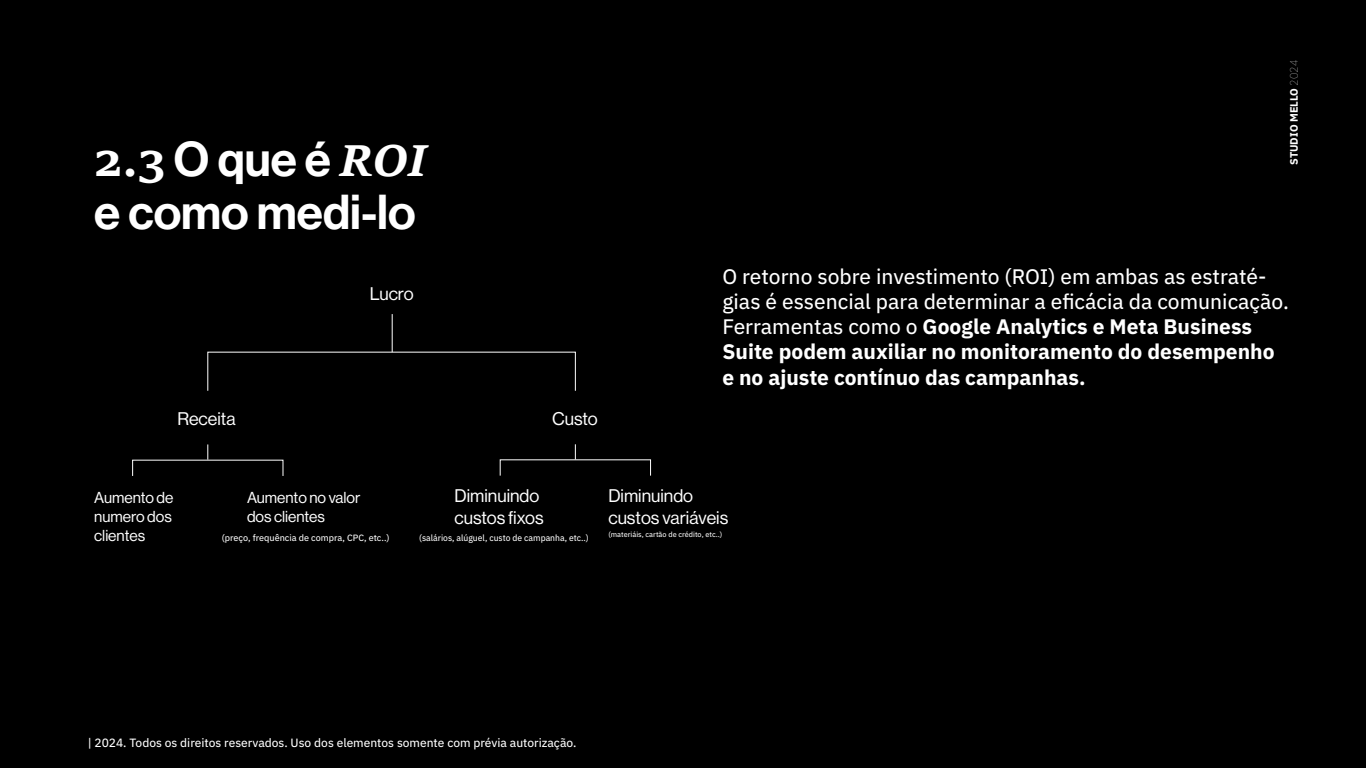
<style>
.page{position:relative;width:1366px;height:768px;background:#000}
.page>*{position:absolute;margin:0;border:0;box-sizing:border-box;transform-origin:0 0}
.t1{font:48px/53px "N Haas Grotesk DS Pro 65 Md";color:#fff}
.t2{font:700 21px/25.2px "IBM Plex Sans";color:#fff}
.t3{font:21px/25.2px "IBM Plex Sans Text";color:#fff}
.t4{font:17.9px/21.5px "N Haas Grotesk DS Pro 55 Rg";color:#fff}
.t5{font:15.6px/18.7px "N Haas Grotesk DS Pro 55 Rg";color:#fff;text-align:justify}
.t6{font:12px "IBM Plex Sans Text";color:#fff}
.t7{font:700 10.8px "IBM Plex Sans";color:#fff}
.t8{font:9.1px "IBM Plex Sans Text";color:#fff}
.t9{font:8.9px "IBM Plex Sans Text";color:#fff;scale:.96 1}
.t10{font:7.3px "IBM Plex Sans Text";color:#fff}
.s1{font-family:"Sitka Text";font-weight:700}
.s2{font-family:"Sitka Text";font-weight:700;font-style:italic}
.s3{font-weight:100}
.s4{font-family:"IBM Plex Sans Text";font-weight:400}
</style>
<div class="page">
<svg style="left:499px;top:444px;width:153px;height:32px"></svg>
<svg style="left:207px;top:444px;width:1px;height:16px"></svg>
<hr style="left:392px;top:314px;width:1px;height:38px;background:#fff">
<h1 class="t1" style="left:94px;top:133px;width:334px"><span class="s1">2.3</span> O que é <span class="s2">ROI </span>e como medi-lo</h1>
<p class="t4" style="left:177px;top:408px;width:60px">Receita</p>
<p class="t4" style="left:370px;top:283px;width:45px">Lucro</p>
<p class="t4" style="left:552px;top:408px;width:47px">Custo</p>
<p class="t7" style="left:1285px;top:165px;width:106px;rotate:-90deg">STUDIO MELLO <span class="s3">2024</span></p>
<p class="t3" style="left:722px;top:262px;width:568px">O retorno sobre investimento (ROI) em ambas as estraté&shy;gias é essencial para determinar a eficácia da comunicação.</p>
<p class="t2" style="left:722px;top:312px;width:554px"><span class="s4">Ferramentas como o</span> Google Analytics e Meta Business<br>Suite podem auxiliar no monitoramento do desempenho e no ajuste contínuo das campanhas.</p>
<p class="t4" style="left:455px;top:485px;width:91px">Diminuindo custos fixos</p>
<p class="t5" style="left:94px;top:489px;width:81px">Aumento de numero dos clientes</p>
<p class="t5" style="left:247px;top:489px;width:115px">Aumento no valor dos clientes</p>
<p class="t8" style="left:222px;top:531px;width:169px">(preço, frequência de compra, CPC, etc..)</p>
<p class="t9" style="left:419px;top:531px;width:178px">(salários, alúguel, custo de campanha, etc..)</p>
<p class="t4" style="left:608px;top:485px;width:121px">Diminuindo custos variáveis</p>
<p class="t10" style="left:608px;top:529px;width:115px">(materiáis, cartão de crédito, etc..)</p>
<p class="t6" style="left:88px;top:733px;width:490px">| 2024. Todos os direitos reservados. Uso dos elementos somente com prévia autorização.</p>
</div>
